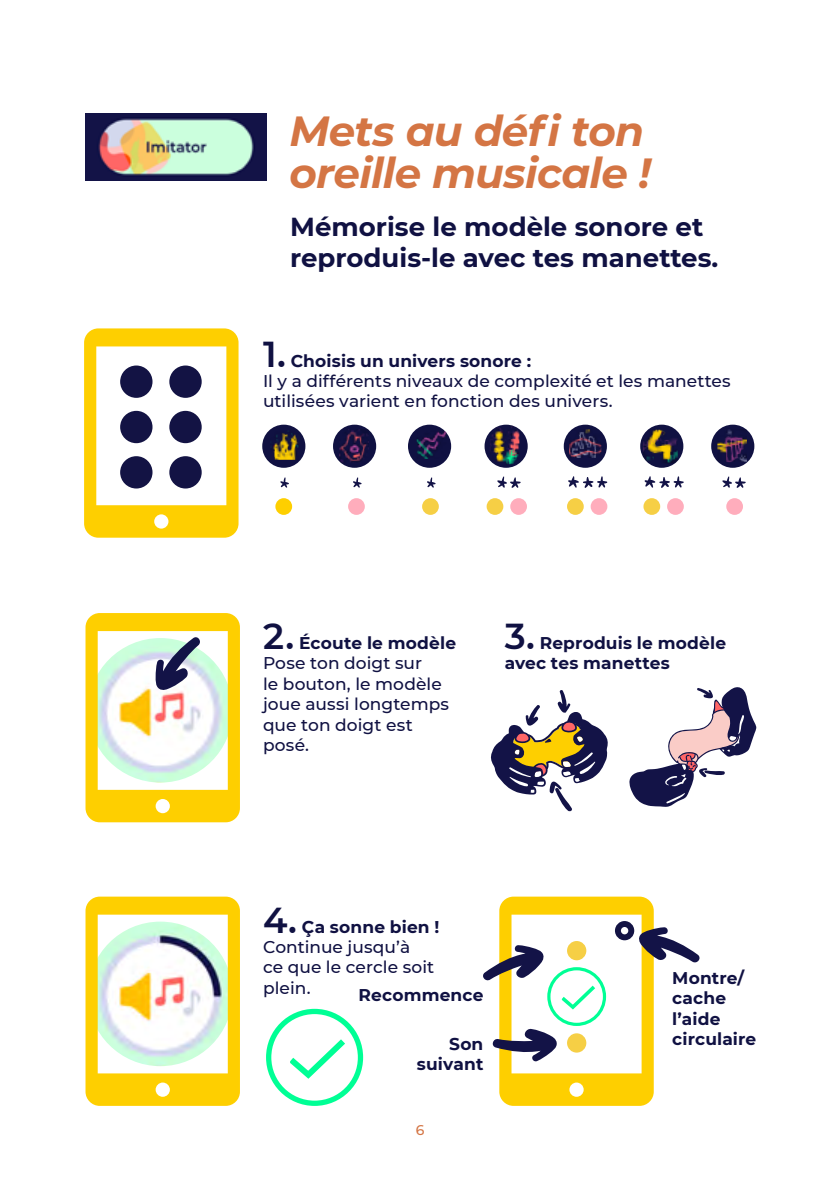
<style>
.page{position:relative;width:840px;height:1191px;background:#fff}
.page>*{position:absolute;margin:0;border:0;box-sizing:border-box;transform-origin:0 0}
.t1{font:italic 700 42px/42px "Montserrat";letter-spacing:-.02em;color:#d47544}
.t2{font:700 26px/31.2px "Montserrat";color:#101142}
.t3{font:500 17px/20.4px "Montserrat";letter-spacing:.005em;color:#101142}
.t4{font:700 17px/20.4px "Montserrat";letter-spacing:.01em;color:#101142}
.t5{font:500 14px "Montserrat";color:#d47544}
.s1{font-weight:600;font-size:36px}
.s2{font-weight:700}
</style>
<div class="page">
<div style="left:266px;top:1008px;width:97px;height:98px;border:5px solid #00ff95;border-radius:50%"></div>
<svg style="left:290px;top:1039px;width:55px;height:39px"></svg>
<img style="left:85px;top:114px;width:181px;height:66px">
<svg style="left:84px;top:328px;width:154px;height:209px"></svg>
<div style="left:120px;top:365px;width:32px;height:33px;background:#131344;border-radius:50%"></div>
<div style="left:169px;top:365px;width:32px;height:33px;background:#131344;border-radius:50%"></div>
<div style="left:120px;top:411px;width:32px;height:32px;background:#131344;border-radius:50%"></div>
<div style="left:169px;top:411px;width:32px;height:32px;background:#131344;border-radius:50%"></div>
<div style="left:120px;top:456px;width:32px;height:32px;background:#131344;border-radius:50%"></div>
<div style="left:169px;top:456px;width:32px;height:32px;background:#131344;border-radius:50%"></div>
<div style="left:262px;top:425px;width:43px;height:43px;background:#101142;border-radius:50%"></div>
<img style="left:272px;top:431px;width:27px;height:29px">
<div style="left:408px;top:425px;width:43px;height:43px;background:#101142;border-radius:50%"></div>
<img style="left:416px;top:431px;width:30px;height:28px">
<div style="left:333px;top:425px;width:43px;height:43px;background:#101142;border-radius:50%"></div>
<img style="left:339px;top:429px;width:29px;height:34px">
<svg style="left:710px;top:425px;width:44px;height:43px"></svg>
<img style="left:717px;top:429px;width:29px;height:33px">
<div style="left:484px;top:425px;width:43px;height:43px;background:#101142;border-radius:50%"></div>
<img style="left:489px;top:425px;width:30px;height:39px">
<div style="left:563px;top:425px;width:43px;height:43px;background:#101142;border-radius:50%"></div>
<img style="left:568px;top:429px;width:33px;height:29px">
<svg style="left:639px;top:425px;width:44px;height:43px"></svg>
<img style="left:642px;top:430px;width:35px;height:33px">
<div style="left:275px;top:498px;width:17px;height:17px;background:#fecf00;border-radius:50%"></div>
<div style="left:486px;top:498px;width:17px;height:17px;background:#f6cf45;border-radius:50%"></div>
<div style="left:566px;top:498px;width:17px;height:17px;background:#f6cf45;border-radius:50%"></div>
<div style="left:643px;top:498px;width:16px;height:17px;background:#f6cf45;border-radius:50%"></div>
<div style="left:422px;top:498px;width:16px;height:17px;background:#f6cf45;border-radius:50%"></div>
<div style="left:348px;top:498px;width:16px;height:17px;background:#ffadbc;border-radius:50%"></div>
<div style="left:725px;top:498px;width:17px;height:17px;background:#ffadbc;border-radius:50%"></div>
<div style="left:510px;top:498px;width:16px;height:17px;background:#ffadbc;border-radius:50%"></div>
<div style="left:590px;top:498px;width:17px;height:17px;background:#ffadbc;border-radius:50%"></div>
<div style="left:666px;top:498px;width:17px;height:17px;background:#ffadbc;border-radius:50%"></div>
<svg style="left:280px;top:477px;width:9px;height:11px"></svg>
<svg style="left:353px;top:477px;width:8px;height:11px"></svg>
<svg style="left:427px;top:477px;width:8px;height:11px"></svg>
<svg style="left:497px;top:476px;width:23px;height:12px"></svg>
<svg style="left:568px;top:476px;width:39px;height:12px"></svg>
<svg style="left:644px;top:476px;width:39px;height:12px"></svg>
<svg style="left:722px;top:476px;width:23px;height:12px"></svg>
<svg style="left:629px;top:687px;width:128px;height:120px"></svg>
<svg style="left:491px;top:690px;width:117px;height:122px"></svg>
<svg style="left:483px;top:896px;width:217px;height:209px"></svg>
<svg style="left:85px;top:613px;width:155px;height:209px"></svg>
<svg style="left:85px;top:896px;width:155px;height:209px"></svg>
<h1 class="t1" style="left:289px;top:108px;width:363px">Mets au défi ton oreille musicale !</h1>
<h2 class="t2" style="left:290px;top:210px;width:429px">Mémorise le modèle sonore et reproduis-le avec tes manettes.</h2>
<p class="t3" style="left:263px;top:350px;width:469px"><span class="s1">1.</span> <span class="s2">Choisis un univers sonore :<br></span>Il y a différents niveaux de complexité et les manettes utilisées varient en fonction des univers.</p>
<p class="t3" style="left:263px;top:632px;width:194px"><span class="s1">2.</span> <span class="s2">Écoute le modèle<br></span>Pose ton doigt sur<br>le bouton, le modèle joue aussi longtemps que ton doigt est posé.</p>
<p class="t4" style="left:504px;top:632px;width:223px"><span class="s1">3.</span> Reproduis le modèle avec tes manettes</p>
<p class="t3" style="left:263px;top:915px;width:178px"><span class="s1">4.</span> <span class="s2">Ça sonne bien !<br></span>Continue jusqu’à<br>ce que le cercle soit plein.</p>
<p class="t4" style="left:358px;top:984px;width:126px">Recommence</p>
<p class="t4" style="left:416px;top:1032px;width:68px;text-align:right">Son suivant</p>
<p class="t5" style="left:415px;top:1119px;width:10px">6</p>
<p class="t4" style="left:671px;top:966px;width:86px">Montre/ cache l’aide circulaire</p>
</div>
